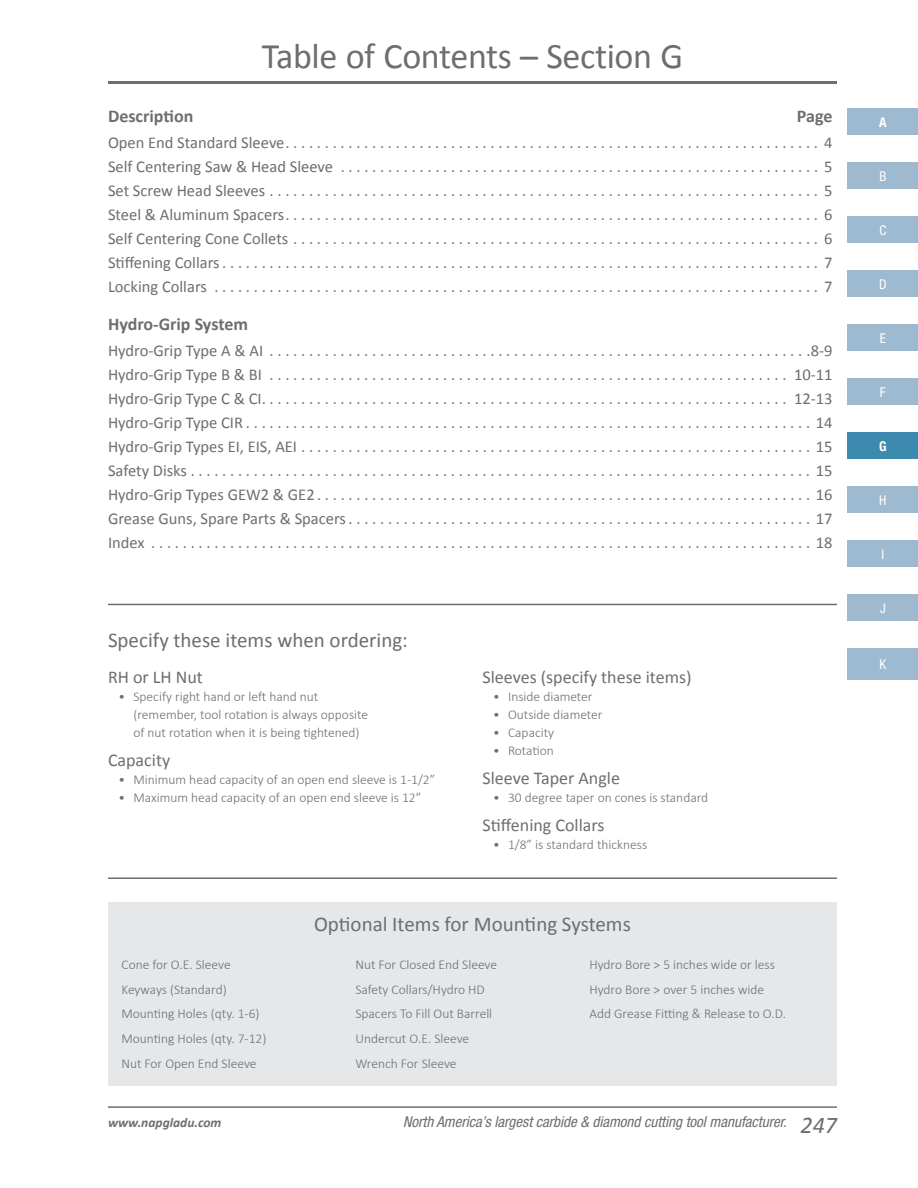
<style>
.page{position:relative;width:918px;height:1188px;background:#fff}
.page>*{position:absolute;margin:0;border:0;box-sizing:border-box;transform-origin:0 0}
.t1{font:36px "Calibri";letter-spacing:-.01em;color:#6d6e71}
.t2{font:italic 24px "Calibri";color:#6d6e71}
.t3{font:21px "Calibri";color:#6d6e71}
.t4{font:18px "Calibri";color:#6d6e71}
.t5{font:700 18px "Calibri";color:#6d6e71}
.t6{font:16.5px/24px "Calibri";color:#6d6e71;text-align:justify}
.t7{font:italic condensed 15px "Helvetica Neue";color:#6d6e71}
.t8{font:300 13.5px/24.8px "Calibri";color:#6d6e71}
.t9{font:italic 700 13.5px "Calibri";color:#6d6e71}
.t10{font:condensed 13.5px "Helvetica Neue";color:#fff}
.t11{font:700 condensed 13.5px "Helvetica Neue";color:#fff}
</style>
<div class="page">
<hr style="left:108px;top:81px;width:729px;height:3px;background:#6d6e71">
<hr style="left:108px;top:1106px;width:729px;height:2px;background:#6d6e71">
<div style="left:848px;top:108px;width:70px;height:27px;background:#9dbad0"></div>
<div style="left:848px;top:162px;width:70px;height:27px;background:#9dbad0"></div>
<div style="left:848px;top:378px;width:70px;height:27px;background:#9dbad0"></div>
<div style="left:848px;top:270px;width:70px;height:27px;background:#9dbad0"></div>
<div style="left:848px;top:486px;width:70px;height:27px;background:#9dbad0"></div>
<div style="left:848px;top:216px;width:70px;height:27px;background:#9dbad0"></div>
<div style="left:848px;top:432px;width:70px;height:27px;background:#3d8aaf"></div>
<div style="left:848px;top:324px;width:70px;height:27px;background:#9dbad0"></div>
<div style="left:848px;top:540px;width:70px;height:27px;background:#9dbad0"></div>
<div style="left:848px;top:594px;width:70px;height:27px;background:#9dbad0"></div>
<div style="left:848px;top:648px;width:70px;height:31px;background:#9dbad0"></div>
<div style="left:108px;top:902px;width:729px;height:53px;background:#e6e7e8"></div>
<div style="left:108px;top:945px;width:729px;height:140px;background:#e6e7e8"></div>
<hr style="left:108px;top:604px;width:729px;height:1px;background:#6d6e71">
<hr style="left:108px;top:878px;width:729px;height:1px;background:#6d6e71">
<h1 class="t1" style="left:262px;top:33px;width:423px">Table of Contents – Section G</h1>
<p class="t5" style="left:108px;top:104px;width:87px">Description</p>
<p class="t5" style="left:797px;top:104px;width:37px">Page</p>
<p class="t6" style="left:108px;top:131px;width:726px">Open End Standard Sleeve . . . . . . . . . . . . . . . . . . . . . . . . . . . . . . . . . . . . . . . . . . . . . . . . . . . . . . . . . . . . . . . . . . . . 4<br>Self Centering Saw &amp; Head Sleeve . . . . . . . . . . . . . . . . . . . . . . . . . . . . . . . . . . . . . . . . . . . . . . . . . . . . . . . . . . . . . 5<br>Set Screw Head Sleeves . . . . . . . . . . . . . . . . . . . . . . . . . . . . . . . . . . . . . . . . . . . . . . . . . . . . . . . . . . . . . . . . . . . . . . 5<br>Steel &amp; Aluminum Spacers . . . . . . . . . . . . . . . . . . . . . . . . . . . . . . . . . . . . . . . . . . . . . . . . . . . . . . . . . . . . . . . . . . . . 6<br>Self Centering Cone Collets . . . . . . . . . . . . . . . . . . . . . . . . . . . . . . . . . . . . . . . . . . . . . . . . . . . . . . . . . . . . . . . . . . . 6<br>Stiffening Collars . . . . . . . . . . . . . . . . . . . . . . . . . . . . . . . . . . . . . . . . . . . . . . . . . . . . . . . . . . . . . . . . . . . . . . . . . . . . 7<br>Locking Collars . . . . . . . . . . . . . . . . . . . . . . . . . . . . . . . . . . . . . . . . . . . . . . . . . . . . . . . . . . . . . . . . . . . . . . . . . . . . . 7</p>
<p class="t5" style="left:108px;top:312px;width:142px">Hydro-Grip System</p>
<p class="t6" style="left:108px;top:339px;width:726px">Hydro-Grip Type A &amp; AI . . . . . . . . . . . . . . . . . . . . . . . . . . . . . . . . . . . . . . . . . . . . . . . . . . . . . . . . . . . . . . . . . . . . 8-9<br>Hydro-Grip Type B &amp; BI . . . . . . . . . . . . . . . . . . . . . . . . . . . . . . . . . . . . . . . . . . . . . . . . . . . . . . . . . . . . . . . . . . 10-11<br>Hydro-Grip Type C &amp; CI . . . . . . . . . . . . . . . . . . . . . . . . . . . . . . . . . . . . . . . . . . . . . . . . . . . . . . . . . . . . . . . . . . . 12-13<br>Hydro-Grip Type CIR . . . . . . . . . . . . . . . . . . . . . . . . . . . . . . . . . . . . . . . . . . . . . . . . . . . . . . . . . . . . . . . . . . . . . . . . 14<br>Hydro-Grip Types EI, EIS, AEI . . . . . . . . . . . . . . . . . . . . . . . . . . . . . . . . . . . . . . . . . . . . . . . . . . . . . . . . . . . . . . . . . 15<br>Safety Disks............................................................................... 15<br>Hydro-Grip Types GEW2 &amp; GE2 . . . . . . . . . . . . . . . . . . . . . . . . . . . . . . . . . . . . . . . . . . . . . . . . . . . . . . . . . . . . . . . 16<br>Grease Guns, Spare Parts &amp; Spacers . . . . . . . . . . . . . . . . . . . . . . . . . . . . . . . . . . . . . . . . . . . . . . . . . . . . . . . . . . . 17<br>Index . . . . . . . . . . . . . . . . . . . . . . . . . . . . . . . . . . . . . . . . . . . . . . . . . . . . . . . . . . . . . . . . . . . . . . . . . . . . . . . . . . . . 18</p>
<p class="t3" style="left:108px;top:627px;width:301px">Specify these items when ordering:</p>
<p class="t4" style="left:108px;top:665px;width:96px">RH or LH Nut</p>
<p class="t8" style="left:133px;top:687px;width:236px;line-height:18px;text-indent:-15px">• Specify right hand or left hand nut (remember, tool rotation is always opposite of nut rotation when it is being tightened)</p>
<p class="t4" style="left:108px;top:749px;width:64px">Capacity</p>
<p class="t8" style="left:118px;top:766px;width:318px">• Minimum head capacity of an open end sleeve is 1-1/2”</p>
<p class="t8" style="left:118px;top:784px;width:304px">• Maximum head capacity of an open end sleeve is 12”</p>
<p class="t4" style="left:483px;top:665px;width:211px">Sleeves (specify these items)</p>
<p class="t8" style="left:493px;top:683px;width:101px">• Inside diameter</p>
<p class="t8" style="left:493px;top:701px;width:111px">• Outside diameter</p>
<p class="t8" style="left:493px;top:719px;width:63px">• Capacity</p>
<p class="t8" style="left:493px;top:737px;width:62px">• Rotation</p>
<p class="t4" style="left:483px;top:767px;width:139px">Sleeve Taper Angle</p>
<p class="t8" style="left:493px;top:784px;width:217px">• 30 degree taper on cones is standard</p>
<p class="t4" style="left:483px;top:814px;width:123px">Stiffening Collars</p>
<p class="t8" style="left:493px;top:832px;width:156px">• 1/8” is standard thickness</p>
<p class="t3" style="left:314px;top:911px;width:318px">Optional Items for Mounting Systems</p>
<p class="t8" style="left:122px;top:951px;width:146px">Cone for O.E. Sleeve<br>Keyways (Standard)<br>Mounting Holes (qty. 1-6)<br>Mounting Holes (qty. 7-12)<br>Nut For Open End Sleeve</p>
<p class="t8" style="left:355px;top:951px;width:143px">Nut For Closed End Sleeve<br>Safety Collars/Hydro HD<br>Spacers To Fill Out Barrell<br>Undercut O.E. Sleeve<br>Wrench For Sleeve</p>
<p class="t8" style="left:589px;top:951px;width:198px">Hydro Bore &gt; 5 inches wide or less<br>Hydro Bore &gt; over 5 inches wide<br>Add Grease Fitting &amp; Release to O.D.</p>
<p class="t9" style="left:108px;top:1114px;width:115px">www.napgladu.com</p>
<p class="t7" style="left:403px;top:1113px;width:385px">North America’s largest carbide &amp; diamond cutting tool manufacturer.</p>
<h2 class="t2" style="left:801px;top:1108px;width:38px">247</h2>
<p class="t11" style="left:879px;top:114px;width:9px">A</p>
<p class="t10" style="left:879px;top:168px;width:9px">B</p>
<p class="t10" style="left:879px;top:222px;width:9px">C</p>
<p class="t10" style="left:879px;top:276px;width:9px">D</p>
<p class="t10" style="left:880px;top:330px;width:8px">E</p>
<p class="t10" style="left:880px;top:384px;width:7px">F</p>
<p class="t11" style="left:879px;top:438px;width:9px">G</p>
<p class="t10" style="left:879px;top:492px;width:9px">H</p>
<p class="t10" style="left:882px;top:546px;width:4px">I</p>
<p class="t10" style="left:880px;top:600px;width:7px">J</p>
<p class="t10" style="left:880px;top:657px;width:8px">K</p>
</div>
